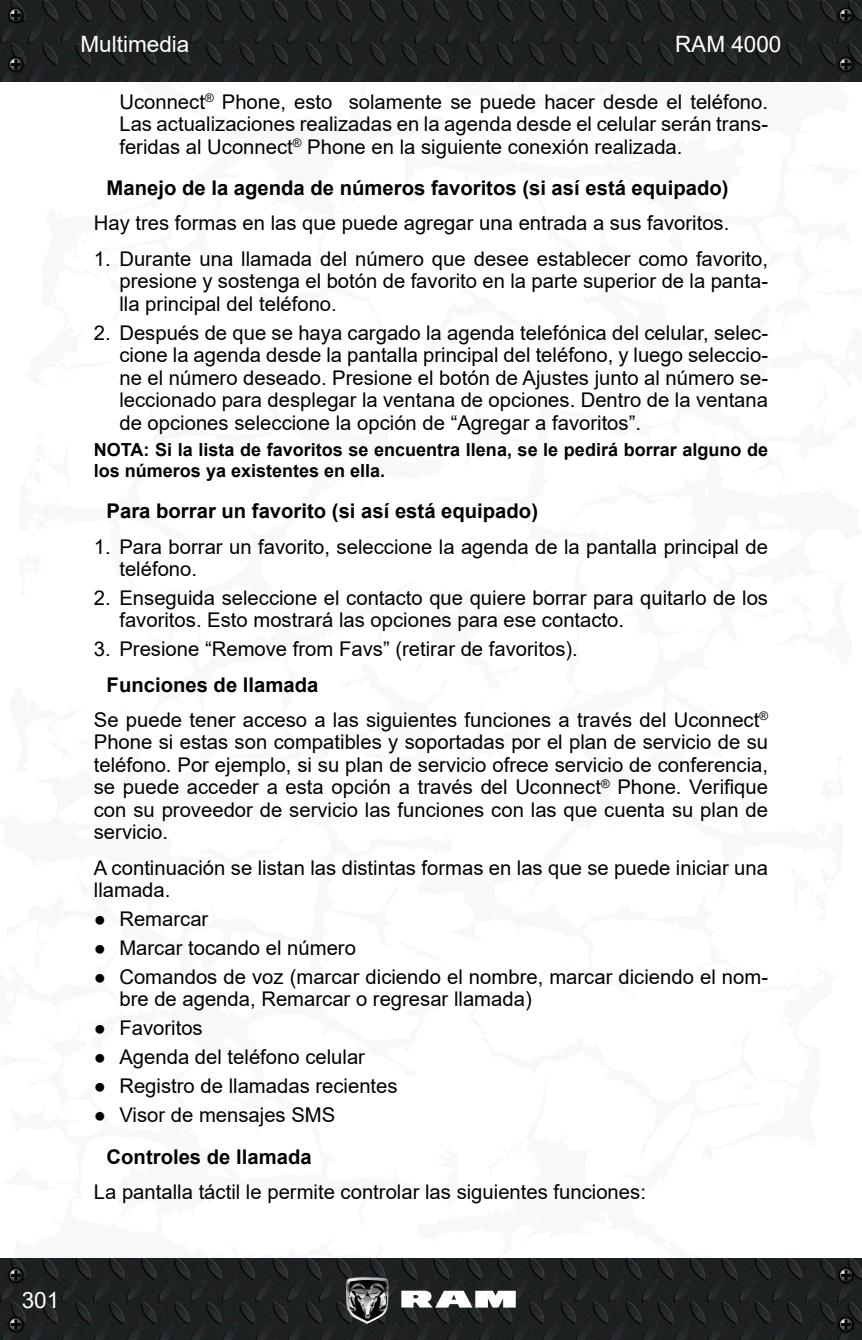
<style>
.page{position:relative;width:862px;height:1340px;background:#fff}
.page>*{position:absolute;margin:0;border:0;box-sizing:border-box;transform-origin:0 0}
.t1{font:22.5px "Arial";color:#fff}
._4_Normal{font:20.25px/22.5px "Arial";color:#000;text-align:justify}
._5_Números{font:20.25px/22.5px "Arial";color:#000;text-align:justify}
._3_Tercer_sub{font:700 20.25px "Arial";color:#000}
._6_NOTA{font:700 18px/20.2px "Arial";color:#000}
</style>
<div class="page">
<svg style="left:861px;top:39px;width:1px;height:1259px"></svg>
<img style="left:0;top:0;width:861px;height:81px">
<img style="left:0;top:1258px;width:861px;height:81px">
<svg style="left:401px;top:1290px;width:114px;height:17px"></svg>
<img style="left:346px;top:1276px;width:42px;height:47px">
<img style="left:5px;top:4px;width:22px;height:22px">
<svg style="left:8px;top:8px;width:16px;height:15px"></svg>
<img style="left:5px;top:1264px;width:22px;height:22px">
<svg style="left:8px;top:1267px;width:16px;height:15px"></svg>
<img style="left:834px;top:4px;width:22px;height:22px">
<svg style="left:837px;top:8px;width:16px;height:15px"></svg>
<img style="left:834px;top:1264px;width:22px;height:22px">
<svg style="left:837px;top:1267px;width:16px;height:15px"></svg>
<img style="left:5px;top:53px;width:22px;height:23px">
<svg style="left:8px;top:57px;width:16px;height:15px"></svg>
<img style="left:5px;top:1313px;width:22px;height:22px">
<svg style="left:8px;top:1316px;width:16px;height:15px"></svg>
<img style="left:834px;top:53px;width:22px;height:23px">
<svg style="left:837px;top:57px;width:16px;height:15px"></svg>
<img style="left:834px;top:1313px;width:22px;height:22px">
<svg style="left:837px;top:1316px;width:16px;height:15px"></svg>
<p class="t1" style="left:80px;top:29px;width:110px">Multimedia</p>
<p class="t1" style="left:674px;top:29px;width:108px">RAM 4000</p>
<p class="_4_Normal" style="left:119px;top:90px;width:649px">Uconnect<sup>®</sup> Phone, esto solamente se puede hacer desde el teléfono.<br>Las actualizaciones realizadas en la agenda desde el celular serán trans&shy;feridas al Uconnect<sup>®</sup> Phone en la siguiente conexión realizada.</p>
<p class="_3_Tercer_sub" style="left:107px;top:174px;width:623px">Manejo de la agenda de números favoritos (si así está equipado)</p>
<p class="_4_Normal" style="left:94px;top:212px;width:636px">Hay tres formas en las que puede agregar una entrada a sus favoritos.</p>
<p class="_5_Números" style="left:119px;top:247px;width:649px;text-indent:-26px">1. Durante una llamada del número que desee establecer como favorito, presione y sostenga el botón de favorito en la parte superior de la panta&shy;lla principal del teléfono.</p>
<p class="_5_Números" style="left:119px;top:321px;width:650px;text-indent:-26px">2. Después de que se haya cargado la agenda telefónica del celular, selec&shy;cione la agenda desde la pantalla principal del teléfono, y luego seleccio&shy;ne el número deseado. Presione el botón de Ajustes junto al número se&shy;leccionado para desplegar la ventana de opciones. Dentro de la ventana de opciones seleccione la opción de “Agregar a favoritos”.</p>
<p class="_6_NOTA" style="left:94px;top:440px;width:675px">NOTA: Si la lista de favoritos se encuentra llena, se le pedirá borrar alguno de los números ya existentes en ella.</p>
<p class="_3_Tercer_sub" style="left:107px;top:497px;width:433px">Para borrar un favorito (si así está equipado)</p>
<p class="_5_Números" style="left:119px;top:535px;width:649px;text-indent:-26px">1. Para borrar un favorito, seleccione la agenda de la pantalla principal de teléfono.</p>
<p class="_5_Números" style="left:119px;top:586px;width:649px;text-indent:-26px">2. Enseguida seleccione el contacto que quiere borrar para quitarlo de los favoritos. Esto mostrará las opciones para ese contacto.</p>
<p class="_5_Números" style="left:94px;top:638px;width:485px">3. Presione “Remove from Favs” (retirar de favoritos).</p>
<p class="_3_Tercer_sub" style="left:107px;top:670px;width:213px">Funciones de llamada</p>
<p class="_4_Normal" style="left:94px;top:708px;width:675px">Se puede tener acceso a las siguientes funciones a través del Uconnect<sup>® </sup>Phone si estas son compatibles y soportadas por el plan de servicio de su teléfono. Por ejemplo, si su plan de servicio ofrece servicio de conferencia, se puede acceder a esta opción a través del Uconnect<sup>®</sup> Phone. Verifique con su proveedor de servicio las funciones con las que cuenta su plan de servicio.</p>
<p class="_4_Normal" style="left:94px;top:856px;width:675px">A continuación se listan las distintas formas en las que se puede iniciar una llamada.</p>
<p class="_4_Normal" style="left:94px;top:907px;width:116px">● Remarcar</p>
<p class="_4_Normal" style="left:94px;top:936px;width:263px">● Marcar tocando el número</p>
<p class="_4_Normal" style="left:119px;top:965px;width:649px;text-indent:-26px">● Comandos de voz (marcar diciendo el nombre, marcar diciendo el nom&shy;bre de agenda, Remarcar o regresar llamada)</p>
<p class="_4_Normal" style="left:94px;top:1016px;width:110px">● Favoritos</p>
<p class="_4_Normal" style="left:94px;top:1045px;width:272px">● Agenda del teléfono celular</p>
<p class="_4_Normal" style="left:94px;top:1074px;width:305px">● Registro de llamadas recientes</p>
<p class="_4_Normal" style="left:94px;top:1103px;width:243px">● Visor de mensajes SMS</p>
<p class="_3_Tercer_sub" style="left:107px;top:1142px;width:206px">Controles de llamada</p>
<p class="_4_Normal" style="left:94px;top:1180px;width:553px">La pantalla táctil le permite controlar las siguientes funciones:</p>
<p class="t1" style="left:22px;top:1284px;width:39px">301</p>
</div>
